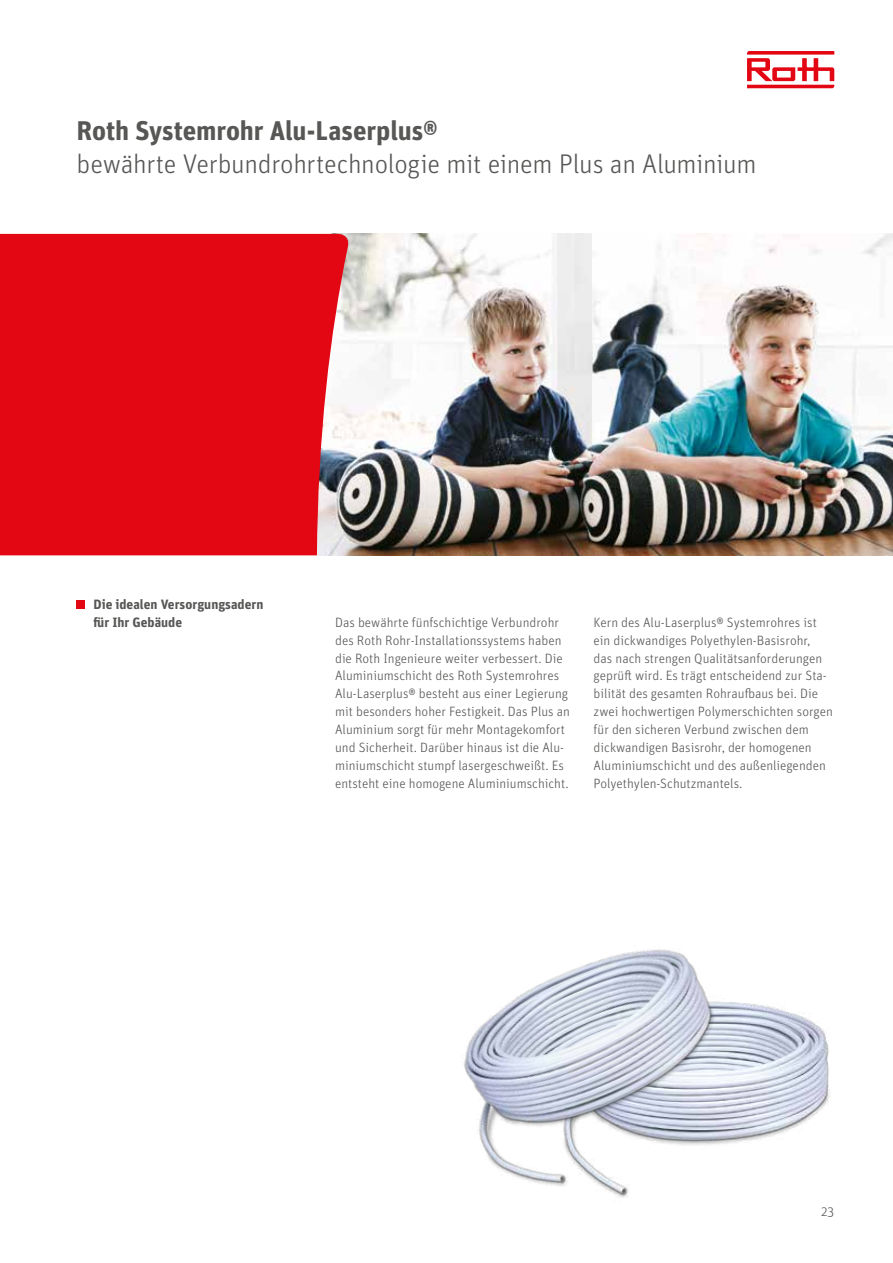
<style>
.page{position:relative;width:893px;height:1263px;background:#fff}
.page>*{position:absolute;margin:0;border:0;box-sizing:border-box;transform-origin:0 0}
.t1{font:300 27px "Unit OT";letter-spacing:-.01em;color:#575756}
.t2{font:700 27px "Unit OT";letter-spacing:-.005em;color:#575756}
.t3{font:300 13.5px/17.9px "Unit OT";color:#575756}
.t4{font:700 13.5px/17.9px "Unit OT";color:#575756}
</style>
<div class="page">
<svg style="left:747px;top:51px;width:87px;height:37px"></svg>
<div style="left:77px;top:600px;width:8px;height:9px;background:#e30613"></div>
<img style="left:351px;top:234px;width:542px;height:321px">
<img style="left:768px;top:1006px;width:61px;height:131px">
<div style="left:0;top:234px;width:351px;height:321px;background:#e30613"></div>
<img style="left:463px;top:949px;width:305px;height:249px">
<h1 class="t2" style="left:77px;top:113px;width:363px">Roth Systemrohr Alu-Laserplus®</h1>
<h1 class="t1" style="left:77px;top:148px;width:681px">bewährte Verbundrohrtechnologie mit einem Plus an Aluminium</h1>
<p class="t4" style="left:94px;top:595px;width:171px">Die idealen Versorgungsadern für Ihr Gebäude</p>
<p class="t3" style="left:335px;top:613px;width:236px">Das bewährte fünfschichtige Verbundrohr des Roth Rohr-Installationssystems haben die Roth Ingenieure weiter verbessert. Die Aluminiumschicht des Roth Systemrohres Alu-Laserplus® besteht aus einer Legierung mit besonders hoher Festigkeit. Das Plus an Aluminium sorgt für mehr Montagekomfort und Sicherheit. Darüber hinaus ist die Alu&shy;miniumschicht stumpf lasergeschweißt. Es entsteht eine homogene Aluminiumschicht.</p>
<p class="t3" style="left:594px;top:613px;width:241px">Kern des Alu-Laserplus® Systemrohres ist ein dickwandiges Polyethylen-Basisrohr,<br>das nach strengen Qualitätsanforderungen geprüft wird. Es trägt entscheidend zur Sta&shy;bilität des gesamten Rohraufbaus bei. Die zwei hochwertigen Polymerschichten sorgen für den sicheren Verbund zwischen dem dickwandigen Basisrohr, der homogenen Aluminiumschicht und des außenliegenden Polyethylen-Schutzmantels.</p>
<p class="t3" style="left:821px;top:1203px;width:15px">23</p>
</div>
